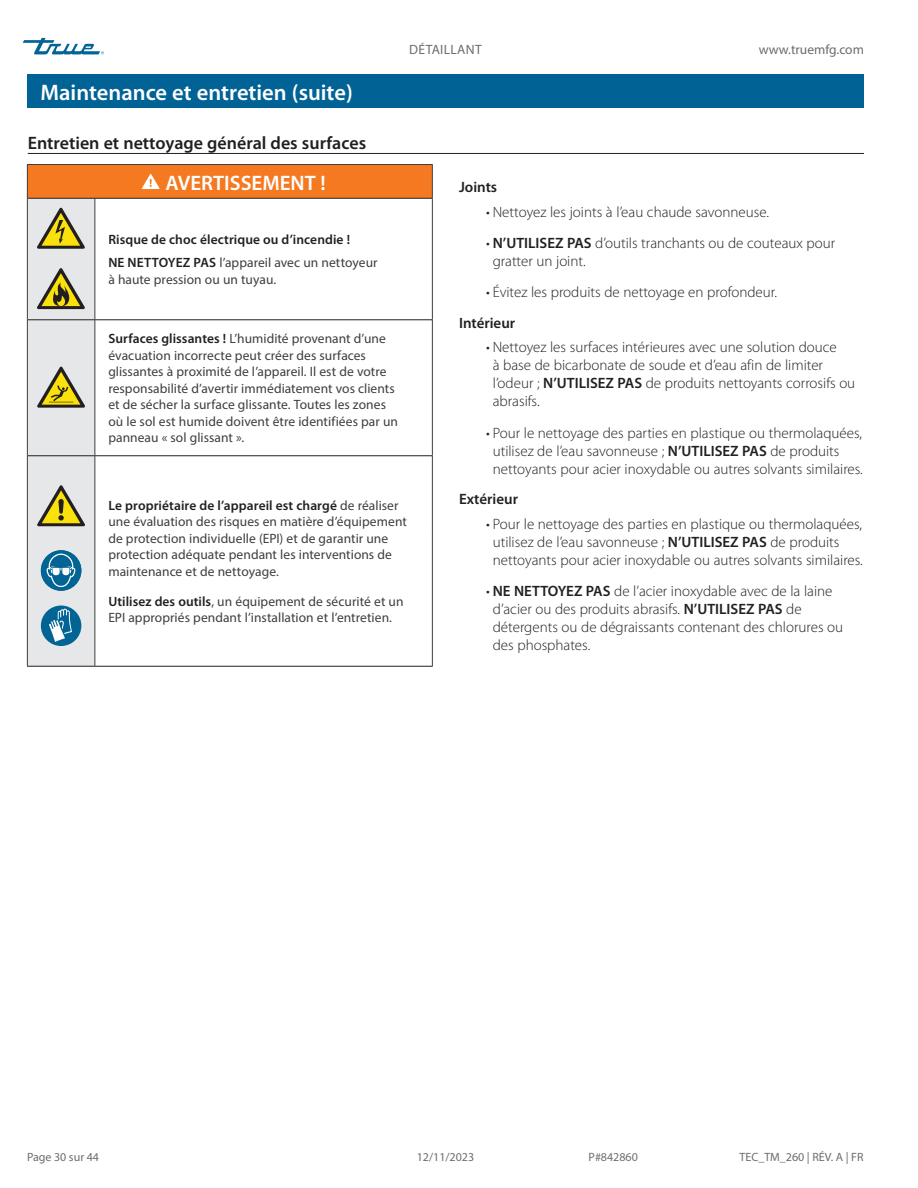
<style>
.page{position:relative;width:918px;height:1188px;background:#fff}
.page>*{position:absolute;margin:0;border:0;box-sizing:border-box;transform-origin:0 0}
.Section_Title_Black_bar_page_headline{font:600 22.5px "Myriad Pro";color:#fff}
.Tables_title_bar{font:600 21px "Myriad Pro";color:#fff}
.Subhead_underscore_H1{font:600 18px "Myriad Pro";color:#231f20}
.t1{font:300 15px/18px "Myriad Pro";color:#231f20}
.Subhead_NO_underscore_H2{font:600 15px "Myriad Pro";color:#231f20}
.Table_text{font:13.5px/16.5px "Myriad Pro";letter-spacing:.005em;color:#3e3e3f}
.Table_text-2{font:600 13.5px "Myriad Pro";letter-spacing:.005em;color:#231f20}
.t2{font:13.5px "Myriad Pro";letter-spacing:.01em;color:#6c6d70}
.t3{font:12px "Myriad Pro";color:#6c6d70}
.s1{font-weight:600;color:#231f20}
.s2{font-weight:600}
</style>
<div class="page">
<svg style="left:23px;top:38px;width:81px;height:16px"></svg>
<div style="left:27px;top:74px;width:837px;height:34px;background:#016395"></div>
<hr style="left:28px;top:153px;width:836px;height:1px;background:#231f20">
<div style="left:27px;top:165px;width:405px;height:33px;background:#f47921"></div>
<svg style="left:95px;top:199px;width:337px;height:467px"></svg>
<hr style="left:27px;top:164px;width:68px;height:1px;background:#3e3e3f">
<hr style="left:27px;top:165px;width:1px;height:33px;background:#3e3e3f">
<hr style="left:95px;top:164px;width:338px;height:1px;background:#3e3e3f">
<hr style="left:432px;top:165px;width:1px;height:33px;background:#3e3e3f">
<hr style="left:432px;top:198px;width:1px;height:61px;background:#3e3e3f">
<hr style="left:432px;top:259px;width:1px;height:61px;background:#3e3e3f">
<hr style="left:432px;top:320px;width:1px;height:136px;background:#3e3e3f">
<hr style="left:432px;top:456px;width:1px;height:74px;background:#3e3e3f">
<hr style="left:432px;top:530px;width:1px;height:136px;background:#3e3e3f">
<hr style="left:95px;top:455px;width:337px;height:1px;background:#231f20">
<hr style="left:27px;top:666px;width:68px;height:1px;background:#231f20">
<hr style="left:95px;top:666px;width:338px;height:1px;background:#231f20">
<hr style="left:95px;top:198px;width:337px;height:1px;background:#231f20">
<hr style="left:95px;top:319px;width:337px;height:1px;background:#231f20">
<svg style="left:142px;top:174px;width:18px;height:15px"></svg>
<svg style="left:27px;top:198px;width:68px;height:468px;background:#c6cbc2"></svg>
<p class="t2" style="left:409px;top:42px;width:74px">DÉTAILLANT</p>
<p class="t2" style="left:759px;top:42px;width:107px">www.truemfg.com</p>
<p class="Section_Title_Black_bar_page_headline" style="left:40px;top:80px;width:314px">Maintenance et entretien (suite)</p>
<p class="Subhead_underscore_H1" style="left:28px;top:132px;width:340px">Entretien et nettoyage général des surfaces</p>
<p class="Tables_title_bar" style="left:166px;top:171px;width:162px">AVERTISSEMENT !</p>
<p class="Table_text-2" style="left:108px;top:232px;width:243px">Risque de choc électrique ou d’incendie !</p>
<p class="Table_text" style="left:108px;top:254px;width:271px"><span class="s1">NE NETTOYEZ PAS</span> l’appareil avec un nettoyeur à haute pression ou un tuyau.</p>
<p class="Table_text" style="left:108px;top:330px;width:291px"><span class="s1">Surfaces glissantes !</span> L’humidité provenant d’une évacuation incorrecte peut créer des surfaces glissantes à proximité de l’appareil. Il est de votre responsabilité d’avertir immédiatement vos clients et de sécher la surface glissante. Toutes les zones où le sol est humide doivent être identifiées par un panneau « sol glissant ».</p>
<p class="Table_text" style="left:108px;top:497px;width:300px"><span class="s1">Le propriétaire de l’appareil est chargé</span> de réaliser une évaluation des risques en matière d’équipement de protection individuelle (EPI) et de garantir une protection adéquate pendant les interventions de maintenance et de nettoyage.</p>
<p class="Table_text" style="left:108px;top:593px;width:297px"><span class="s1">Utilisez des outils</span>, un équipement de sécurité et un<br>EPI appropriés pendant l’installation et l’entretien.</p>
<p class="Subhead_NO_underscore_H2" style="left:459px;top:179px;width:40px">Joints</p>
<p class="t1" style="left:486px;top:203px;width:285px">• Nettoyez les joints à l’eau chaude savonneuse.</p>
<p class="t1" style="left:493px;top:234px;width:344px;text-indent:-7px">• <span class="s2">N’UTILISEZ PAS</span> d’outils tranchants ou de couteaux pour gratter un joint.</p>
<p class="t1" style="left:486px;top:283px;width:293px">• Évitez les produits de nettoyage en profondeur.</p>
<p class="Subhead_NO_underscore_H2" style="left:459px;top:314px;width:58px">Intérieur</p>
<p class="t1" style="left:493px;top:339px;width:364px;text-indent:-7px">• Nettoyez les surfaces intérieures avec une solution douce<br>à base de bicarbonate de soude et d’eau afin de limiter l’odeur ; <span class="s2">N’UTILISEZ PAS</span> de produits nettoyants corrosifs ou abrasifs.</p>
<p class="t1" style="left:493px;top:424px;width:372px;text-indent:-7px">• Pour le nettoyage des parties en plastique ou thermolaquées, utilisez de l’eau savonneuse ; <span class="s2">N’UTILISEZ PAS</span> de produits nettoyants pour acier inoxydable ou autres solvants similaires.</p>
<p class="Subhead_NO_underscore_H2" style="left:459px;top:491px;width:61px">Extérieur</p>
<p class="t1" style="left:493px;top:515px;width:372px;text-indent:-7px">• Pour le nettoyage des parties en plastique ou thermolaquées, utilisez de l’eau savonneuse ; <span class="s2">N’UTILISEZ PAS</span> de produits nettoyants pour acier inoxydable ou autres solvants similaires.</p>
<p class="t1" style="left:493px;top:582px;width:352px;text-indent:-7px">• <span class="s2">NE NETTOYEZ PAS</span> de l’acier inoxydable avec de la laine d’acier ou des produits abrasifs. <span class="s2">N’UTILISEZ PAS</span> de détergents ou de dégraissants contenant des chlorures ou des phosphates.</p>
<p class="t3" style="left:27px;top:1150px;width:74px">Page 30 sur 44</p>
<p class="t3" style="left:417px;top:1150px;width:59px">12/11/2023</p>
<p class="t3" style="left:589px;top:1150px;width:51px">P#842860</p>
<p class="t3" style="left:740px;top:1150px;width:125px">TEC_TM_260 | RÉV. A | FR</p>
</div>
